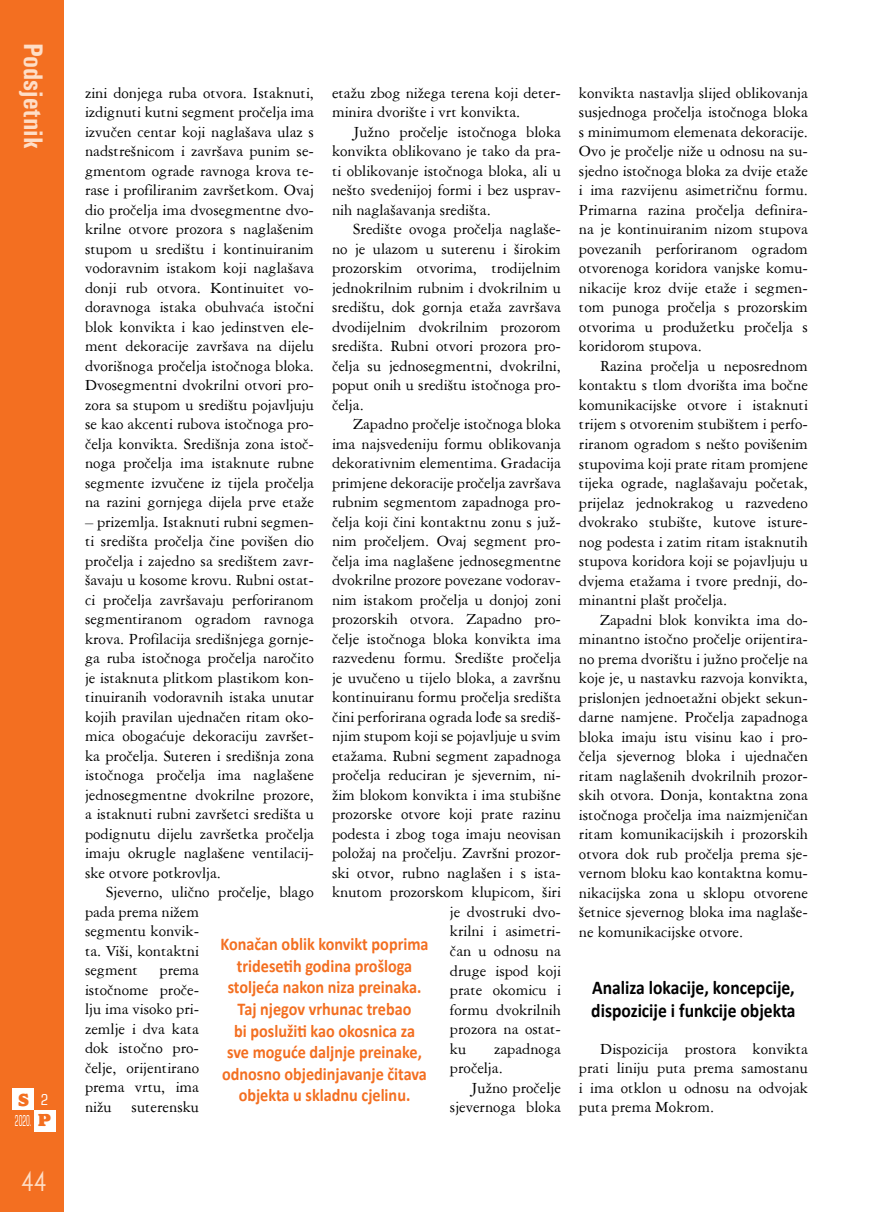
<style>
.page{position:relative;width:893px;height:1212px;background:#fff}
.page>*{position:absolute;margin:0;border:0;box-sizing:border-box;transform-origin:0 0}
.t1{font:700 condensed 27px "Univers";color:#fedec7}
.t2{font:27px "Andes";color:#fedec7}
.t3{font:700 19.5px/23.4px "Calibri";color:#000;scale:.9 1}
.t4{font:700 18px/21.6px "Calibri";color:#f36f21;text-align:center;scale:.9 1}
.t5{font:800 18px "Alfredo";color:#f36f21}
.t6{font:16.5px/19.5px "American Garamond BT";color:#000;text-align:justify}
.t7{font:condensed 15px "Square 721 BT";color:#fff;scale:.5 1}
.t8{font:condensed 15px "Square 721 BT";color:#fff}
.s1{font-family:"Alfredo";font-weight:800;font-stretch:normal;font-size:18px;color:#f36f21}
</style>
<div class="page">
<div style="left:0;top:0;width:64px;height:1212px;background:#f36f21"></div>
<div style="left:13px;top:1089px;width:21px;height:21px;background:#fff"></div>
<div style="left:34px;top:1110px;width:21px;height:21px;background:#fff"></div>
<h1 class="t1" style="left:50px;top:43px;width:108px;rotate:90deg">Podsjetnik</h1>
<p class="t5" style="left:18px;top:1090px;width:12px">S</p>
<p class="t7" style="left:15px;top:1112px;width:73px">2020. <span class="s1">p</span></p>
<p class="t8" style="left:41px;top:1090px;width:9px">2</p>
<h1 class="t2" style="left:21px;top:1169px;width:26px">44</h1>
<p class="t6" style="left:85px;top:82px;width:230px">zini donjega ruba otvora. Istaknuti, izdignuti kutni segment pročelja ima izvučen centar koji naglašava ulaz s nadstrešnicom i završava punim se&shy;gmentom ograde ravnoga krova te&shy;rase i profiliranim završetkom. Ovaj dio pročelja ima dvosegmentne dvo&shy;krilne otvore prozora s naglašenim stupom u središtu i kontinuiranim vodoravnim istakom koji naglašava donji rub otvora. Kontinuitet vo&shy;doravnoga istaka obuhvaća istočni blok konvikta i kao jedinstven ele&shy;ment dekoracije završava na dijelu dvorišnoga pročelja istočnoga bloka.<br>Dvosegmentni dvokrilni otvori pro&shy;zora sa stupom u središtu pojavljuju se kao akcenti rubova istočnoga pro&shy;čelja konvikta. Središnja zona istoč&shy;noga pročelja ima istaknute rubne segmente izvučene iz tijela pročelja na razini gornjega dijela prve etaže</p>
<p class="t6" style="left:85px;top:512px;width:230px">– prizemlja. Istaknuti rubni segmen&shy;ti središta pročelja čine povišen dio pročelja i zajedno sa središtem zavr&shy;šavaju u kosome krovu. Rubni ostat&shy;ci pročelja završavaju perforiranom segmentiranom ogradom ravnoga krova. Profilacija središnjega gornje&shy;ga ruba istočnoga pročelja naročito je istaknuta plitkom plastikom kon&shy;tinuiranih vodoravnih istaka unutar kojih pravilan ujednačen ritam oko&shy;mica obogaćuje dekoraciju završet&shy;ka pročelja. Suteren i središnja zona istočnoga pročelja ima naglašene jednosegmentne dvokrilne prozore, a istaknuti rubni završetci središta u podignutu dijelu završetka pročelja imaju okrugle naglašene ventilacij&shy;ske otvore potkrovlja.</p>
<p class="t6" style="left:85px;top:882px;width:230px;text-align:left;text-indent:21px">Sjeverno, ulično pročelje, blago pada prema nižem<br>segmentu konvik-<br>ta. Viši, kontaktni<br>segment</p>
<p class="t6" style="left:332px;top:83px;width:230px">etažu zbog nižega terena koji deter&shy;minira dvorište i vrt konvikta.</p>
<p class="t6" style="left:332px;top:122px;width:230px;text-indent:21px">Južno pročelje istočnoga bloka konvikta oblikovano je tako da pra&shy;ti oblikovanje istočnoga bloka, ali u nešto svedenijoj formi i bez usprav&shy;nih naglašavanja središta.</p>
<p class="t6" style="left:332px;top:219px;width:230px;text-indent:21px">Središte ovoga pročelja naglaše&shy;no je ulazom u suterenu i širokim prozorskim otvorima, trodijelnim jednokrilnim rubnim i dvokrilnim u središtu, dok gornja etaža završava dvodijelnim dvokrilnim prozorom središta. Rubni otvori prozora pro&shy;čelja su jednosegmentni, dvokrilni, poput onih u središtu istočnoga pro&shy;čelja.</p>
<p class="t6" style="left:353px;top:414px;width:209px">Zapadno pročelje istočnoga bloka</p>
<p class="t6" style="left:332px;top:434px;width:230px">ima najsvedeniju formu oblikovanja</p>
<p class="t6" style="left:332px;top:453px;width:230px">dekorativnim elementima. Gradacija</p>
<p class="t6" style="left:332px;top:473px;width:230px">primjene dekoracije pročelja završava</p>
<p class="t6" style="left:332px;top:492px;width:230px">rubnim segmentom zapadnoga pro-</p>
<p class="t6" style="left:332px;top:512px;width:230px">čelja koji čini kontaktnu zonu s juž-</p>
<p class="t6" style="left:332px;top:531px;width:230px">nim pročeljem. Ovaj segment pro-</p>
<p class="t6" style="left:332px;top:551px;width:230px">čelja ima naglašene jednosegmentne</p>
<p class="t6" style="left:332px;top:570px;width:230px">dvokrilne prozore povezane vodorav-</p>
<p class="t6" style="left:332px;top:590px;width:230px">nim istakom pročelja u donjoj zoni</p>
<p class="t6" style="left:332px;top:609px;width:230px">prozorskih otvora. Zapadno pro-</p>
<p class="t6" style="left:332px;top:629px;width:230px">čelje istočnoga bloka konvikta ima</p>
<p class="t6" style="left:332px;top:648px;width:230px">razvedenu formu. Središte pročelja</p>
<p class="t6" style="left:332px;top:668px;width:230px">je uvučeno u tijelo bloka, a završnu</p>
<p class="t6" style="left:332px;top:687px;width:230px">kontinuiranu formu pročelja središta</p>
<p class="t6" style="left:332px;top:707px;width:230px">čini perforirana ograda lođe sa središ-</p>
<p class="t6" style="left:332px;top:726px;width:230px">njim stupom koji se pojavljuje u svim</p>
<p class="t6" style="left:332px;top:746px;width:230px">etažama. Rubni segment zapadnoga</p>
<p class="t6" style="left:332px;top:765px;width:230px">pročelja reduciran je sjevernim, ni-</p>
<p class="t6" style="left:332px;top:785px;width:230px">žim blokom konvikta i ima stubišne</p>
<p class="t6" style="left:332px;top:804px;width:230px">prozorske otvore koji prate razinu</p>
<p class="t6" style="left:332px;top:824px;width:230px">podesta i zbog toga imaju neovisan</p>
<p class="t6" style="left:332px;top:843px;width:230px">položaj na pročelju. Završni prozor-</p>
<p class="t6" style="left:332px;top:863px;width:230px">ski otvor, rubno naglašen i s ista-</p>
<p class="t6" style="left:332px;top:882px;width:230px">knutom prozorskom klupicom, širi</p>
<p class="t6" style="left:450px;top:902px;width:112px">je dvostruki dvo-</p>
<p class="t6" style="left:450px;top:921px;width:112px">krilni i asimetri-</p>
<p class="t6" style="left:450px;top:941px;width:112px">čan u odnosu na</p>
<p class="t6" style="left:450px;top:960px;width:112px">druge ispod koji</p>
<p class="t6" style="left:450px;top:980px;width:112px">prate okomicu i</p>
<p class="t6" style="left:450px;top:999px;width:112px">formu dvokrilnih</p>
<p class="t6" style="left:450px;top:1019px;width:112px">prozora na ostat-</p>
<p class="t6" style="left:450px;top:1038px;width:18px">ku</p>
<p class="t4" style="left:221px;top:933px;width:233px">Konačan oblik konvikt poprima tridesetih godina prošloga stoljeća nakon niza preinaka.<br>Taj njegov vrhunac trebao<br>bi poslužiti kao okosnica za<br>sve moguće daljnje preinake, odnosno objedinjavanje čitava objekta u skladnu cjelinu.</p>
<p class="t6" style="left:85px;top:960px;width:116px;text-indent:74px">prema istočnome proče&shy;lju ima visoko pri&shy;zemlje i dva kata dok istočno pro&shy;čelje, orijentirano prema vrtu, ima nižu suterensku</p>
<p class="t6" style="left:450px;top:1038px;width:112px;text-indent:44px">zapadnoga pročelja.</p>
<p class="t6" style="left:450px;top:1077px;width:112px;text-align:right">Južno pročelje sjevernoga bloka</p>
<p class="t6" style="left:579px;top:83px;width:230px">konvikta nastavlja slijed oblikovanja susjednoga pročelja istočnoga bloka s minimumom elemenata dekoracije.<br>Ovo je pročelje niže u odnosu na su&shy;sjedno istočnoga bloka za dvije etaže i ima razvijenu asimetričnu formu.<br>Primarna razina pročelja definira&shy;na je kontinuiranim nizom stupova povezanih perforiranom ogradom otvorenoga koridora vanjske komu&shy;nikacije kroz dvije etaže i segmen&shy;tom punoga pročelja s prozorskim otvorima u produžetku pročelja s koridorom stupova.</p>
<p class="t6" style="left:579px;top:356px;width:230px;text-indent:21px">Razina pročelja u neposrednom kontaktu s tlom dvorišta ima bočne komunikacijske otvore i istaknuti trijem s otvorenim stubištem i perfo&shy;riranom ogradom s nešto povišenim stupovima koji prate ritam promjene tijeka ograde, naglašavaju početak, prijelaz jednokrakog u razvedeno dvokrako stubište, kutove isture&shy;nog podesta i zatim ritam istaknutih stupova koridora koji se pojavljuju u dvjema etažama i tvore prednji, do&shy;minantni plašt pročelja.</p>
<p class="t6" style="left:579px;top:609px;width:230px;text-indent:21px">Zapadni blok konvikta ima do&shy;minantno istočno pročelje orijentira&shy;no prema dvorištu i južno pročelje na koje je, u nastavku razvoja konvikta, prislonjen jednoetažni objekt sekun&shy;darne namjene. Pročelja zapadnoga bloka imaju istu visinu kao i pro&shy;čelja sjevernog bloka i ujednačen ritam naglašenih dvokrilnih prozor&shy;skih otvora. Donja, kontaktna zona istočnoga pročelja ima naizmjeničan ritam komunikacijskih i prozorskih otvora dok rub pročelja prema sje&shy;vernom bloku kao kontaktna komu&shy;nikacijska zona u sklopu otvorene šetnice sjevernog bloka ima naglaše&shy;ne komunikacijske otvore.</p>
<p class="t3" style="left:591px;top:975px;width:229px">Analiza lokacije, koncepcije, dispozicije i funkcije objekta</p>
<p class="t6" style="left:579px;top:1038px;width:230px;text-indent:21px">Dispozicija prostora konvikta prati liniju puta prema samostanu i ima otklon u odnosu na odvojak puta prema Mokrom.</p>
</div>
